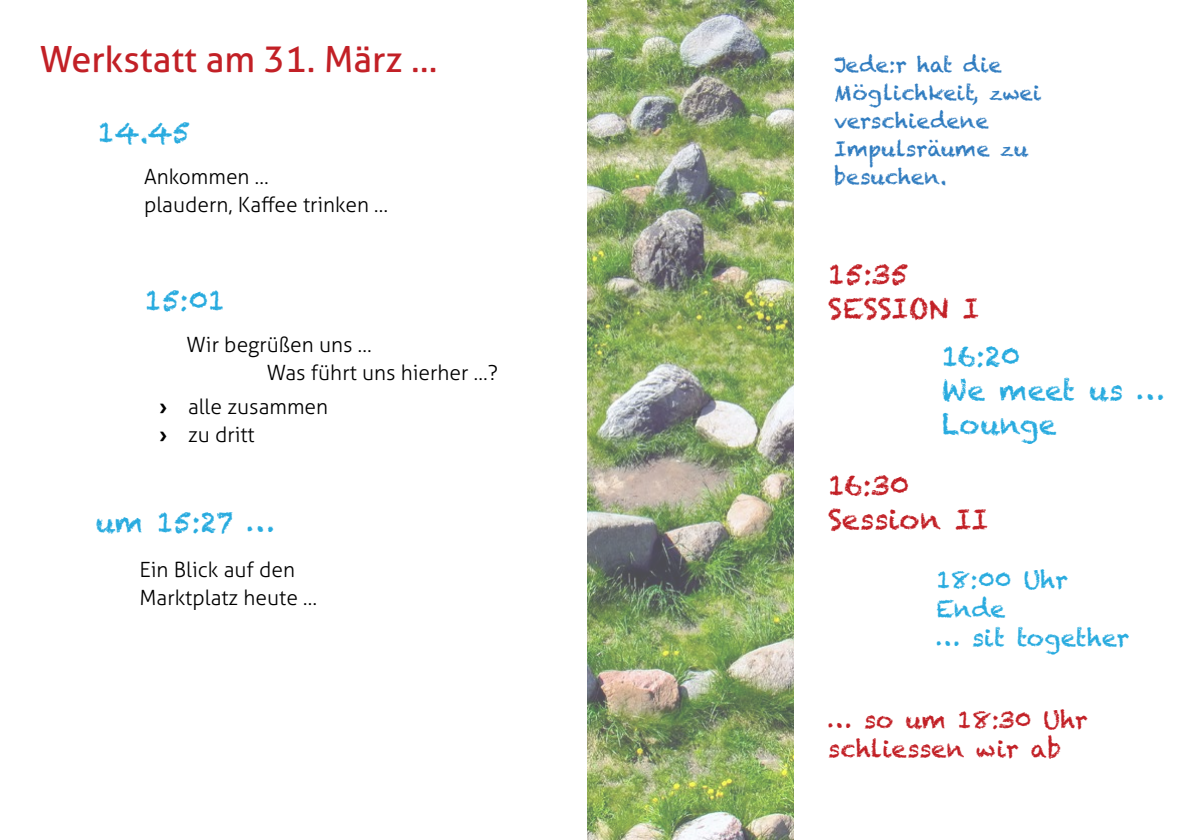
<style>
.page{position:relative;width:1191px;height:840px;background:#fff}
.page>*{position:absolute;margin:0;border:0;box-sizing:border-box;transform-origin:0 0}
.t1{font:36px "Aller";color:#c22026}
.t2{font:28px/33.6px "Chalkduster";color:#28abdf}
.t3{font:28px/33.6px "Chalkduster";color:#c22026}
.t4{font:24px/28.8px "Chalkduster";color:#c22026}
.t5{font:24px/28.8px "Chalkduster";color:#28abdf}
.t6{font:300 21px/28px "Aller";color:#000}
.t7{font:21px/28px "Chalkduster";color:#307cc0}
.s1{font-weight:700}
</style>
<div class="page">
<img style="left:588px;top:0;width:206px;height:839px">
<h1 class="t1" style="left:40px;top:37px;width:399px">Werkstatt am 31. März …</h1>
<h2 class="t2" style="left:98px;top:116px;width:94px">14.45</h2>
<p class="t6" style="left:144px;top:163px;width:246px">Ankommen …<br>plaudern, Kaffee trinken …</p>
<h2 class="t2" style="left:145px;top:283px;width:82px">15:01</h2>
<p class="t6" style="left:187px;top:331px;width:187px">Wir begrüßen uns …</p>
<p class="t6" style="left:267px;top:359px;width:232px">Was führt uns hierher …?</p>
<p class="t6" style="left:160px;top:392px;width:170px"><span class="s1">›</span> alle zusammen <span class="s1">›</span> zu dritt</p>
<h2 class="t2" style="left:96px;top:505px;width:181px">um 15:27 …</h2>
<p class="t6" style="left:139px;top:555px;width:179px">Ein Blick auf den<br>Marktplatz heute …</p>
<p class="t7" style="left:834px;top:51px;width:208px">Jede:r hat die<br>Möglichkeit, zwei verschiedene<br>Impulsräume zu besuchen.</p>
<h2 class="t3" style="left:828px;top:257px;width:151px">15:35<br>Session I</h2>
<h2 class="t2" style="left:941px;top:339px;width:225px">16:20<br>We meet us …<br>Lounge</h2>
<h2 class="t3" style="left:828px;top:468px;width:144px">16:30<br>Session II</h2>
<p class="t5" style="left:936px;top:565px;width:194px">18:00 Uhr<br>Ende<br>… sit together</p>
<p class="t4" style="left:828px;top:704px;width:261px">… so um 18:30 Uhr schliessen wir ab</p>
</div>
